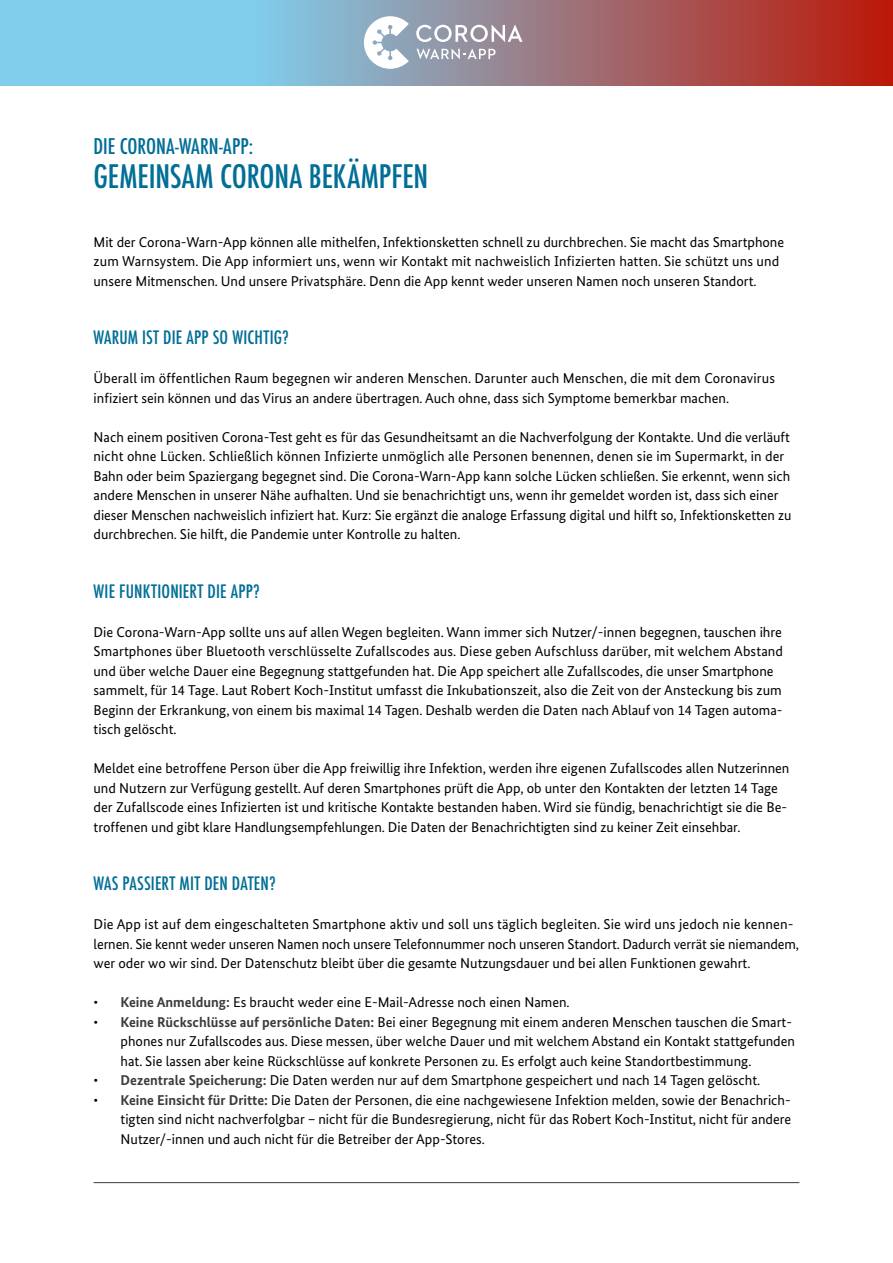
<style>
.page{position:relative;width:893px;height:1263px;background:#fff}
.page>*{position:absolute;margin:0;border:0;box-sizing:border-box;transform-origin:0 0}
.t1{font:500 condensed 31.5px "Futura";letter-spacing:-.005em;color:#006e96}
.t2{font:500 condensed 21px "Futura";color:#006e96}
.t3{font:500 condensed 18px "Futura";letter-spacing:.01em;color:#006e96}
.t4{font:14.25px/19.5px "Bundes Sans";color:#000}
.s1{font-weight:700;color:#3c3c3b}
</style>
<div class="page">
<svg style="left:0;top:0;width:893px;height:85px;background:#958a98"></svg>
<svg style="left:417px;top:49px;width:78px;height:10px"></svg>
<svg style="left:416px;top:25px;width:106px;height:17px"></svg>
<svg style="left:364px;top:16px;width:45px;height:53px"></svg>
<hr style="left:94px;top:1182px;width:705px;height:1px;background:#3c3c3b">
<h2 class="t2" style="left:94px;top:132px;width:161px">DIE CORONA-WARN-APP:</h2>
<h1 class="t1" style="left:94px;top:156px;width:336px">GEMEINSAM CORONA BEKÄMPFEN</h1>
<p class="t4" style="left:94px;top:232px;width:692px">Mit der Corona-Warn-App können alle mithelfen, Infektionsketten schnell zu durchbrechen. Sie macht das Smartphone zum Warnsystem. Die App informiert uns, wenn wir Kontakt mit nachweislich Infizierten hatten. Sie schützt uns und unsere Mitmenschen. Und unsere Privatsphäre. Denn die App kennt weder unseren Namen noch unseren Standort.</p>
<p class="t3" style="left:94px;top:326px;width:197px">WARUM IST DIE APP SO WICHTIG?</p>
<p class="t4" style="left:94px;top:368px;width:683px">Überall im öffentlichen Raum begegnen wir anderen Menschen. Darunter auch Menschen, die mit dem Coronavirus infiziert sein können und das Virus an andere übertragen. Auch ohne, dass sich Symptome bemerkbar machen.</p>
<p class="t4" style="left:94px;top:427px;width:699px">Nach einem positiven Corona-Test geht es für das Gesundheitsamt an die Nachverfolgung der Kontakte. Und die verläuft nicht ohne Lücken. Schließlich können Infizierte unmöglich alle Personen benennen, denen sie im Supermarkt, in der Bahn oder beim Spaziergang begegnet sind. Die Corona-Warn-App kann solche Lücken schließen. Sie erkennt, wenn sich andere Menschen in unserer Nähe aufhalten. Und sie benachrichtigt uns, wenn ihr gemeldet worden ist, dass sich einer dieser Menschen nachweislich infiziert hat. Kurz: Sie ergänzt die analoge Erfassung digital und hilft so, Infektionsketten zu durchbrechen. Sie hilft, die Pandemie unter Kontrolle zu halten.</p>
<p class="t3" style="left:94px;top:579px;width:168px">WIE FUNKTIONIERT DIE APP?</p>
<p class="t4" style="left:94px;top:622px;width:691px">Die Corona-Warn-App sollte uns auf allen Wegen begleiten. Wann immer sich Nutzer/-innen begegnen, tauschen ihre Smartphones über Bluetooth verschlüsselte Zufallscodes aus. Diese geben Aufschluss darüber, mit welchem Abstand und über welche Dauer eine Begegnung stattgefunden hat. Die App speichert alle Zufallscodes, die unser Smartphone sammelt, für 14 Tage. Laut Robert Koch-Institut umfasst die Inkubationszeit, also die Zeit von der Ansteckung bis zum Beginn der Erkrankung, von einem bis maximal 14 Tagen. Deshalb werden die Daten nach Ablauf von 14 Tagen automa&shy;tisch gelöscht.</p>
<p class="t4" style="left:94px;top:758px;width:697px">Meldet eine betroffene Person über die App freiwillig ihre Infektion, werden ihre eigenen Zufallscodes allen Nutzerinnen und Nutzern zur Verfügung gestellt. Auf deren Smartphones prüft die App, ob unter den Kontakten der letzten 14 Tage der Zufallscode eines Infizierten ist und kritische Kontakte bestanden haben. Wird sie fündig, benachrichtigt sie die Be&shy;troffenen und gibt klare Handlungsempfehlungen. Die Daten der Benachrichtigten sind zu keiner Zeit einsehbar.</p>
<p class="t3" style="left:94px;top:872px;width:184px">WAS PASSIERT MIT DEN DATEN?</p>
<p class="t4" style="left:94px;top:914px;width:707px">Die App ist auf dem eingeschalteten Smartphone aktiv und soll uns täglich begleiten. Sie wird uns jedoch nie kennen&shy;lernen. Sie kennt weder unseren Namen noch unsere Telefonnummer noch unseren Standort. Dadurch verrät sie niemandem, wer oder wo wir sind. Der Datenschutz bleibt über die gesamte Nutzungsdauer und bei allen Funktionen gewahrt.</p>
<p class="t4" style="left:94px;top:992px;width:478px">• <span class="s1">Keine Anmeldung:</span> Es braucht weder eine E-Mail-Adresse noch einen Namen.</p>
<p class="t4" style="left:121px;top:1012px;width:676px;text-indent:-27px">• <span class="s1">Keine Rückschlüsse auf persönliche Daten:</span> Bei einer Begegnung mit einem anderen Menschen tauschen die Smart&shy;phones nur Zufallscodes aus. Diese messen, über welche Dauer und mit welchem Abstand ein Kontakt stattgefunden hat. Sie lassen aber keine Rückschlüsse auf konkrete Personen zu. Es erfolgt auch keine Standortbestimmung.</p>
<p class="t4" style="left:94px;top:1070px;width:668px">• <span class="s1">Dezentrale Speicherung:</span> Die Daten werden nur auf dem Smartphone gespeichert und nach 14 Tagen gelöscht.</p>
<p class="t4" style="left:121px;top:1090px;width:672px;text-align:justify;text-indent:-27px">• <span class="s1">Keine Einsicht für Dritte:</span> Die Daten der Personen, die eine nachgewiesene Infektion melden, sowie der Benachrich&shy;tigten sind nicht nachverfolgbar – nicht für die Bundesregierung, nicht für das Robert Koch-Institut, nicht für andere Nutzer/-innen und auch nicht für die Betreiber der App-Stores.</p>
</div>
